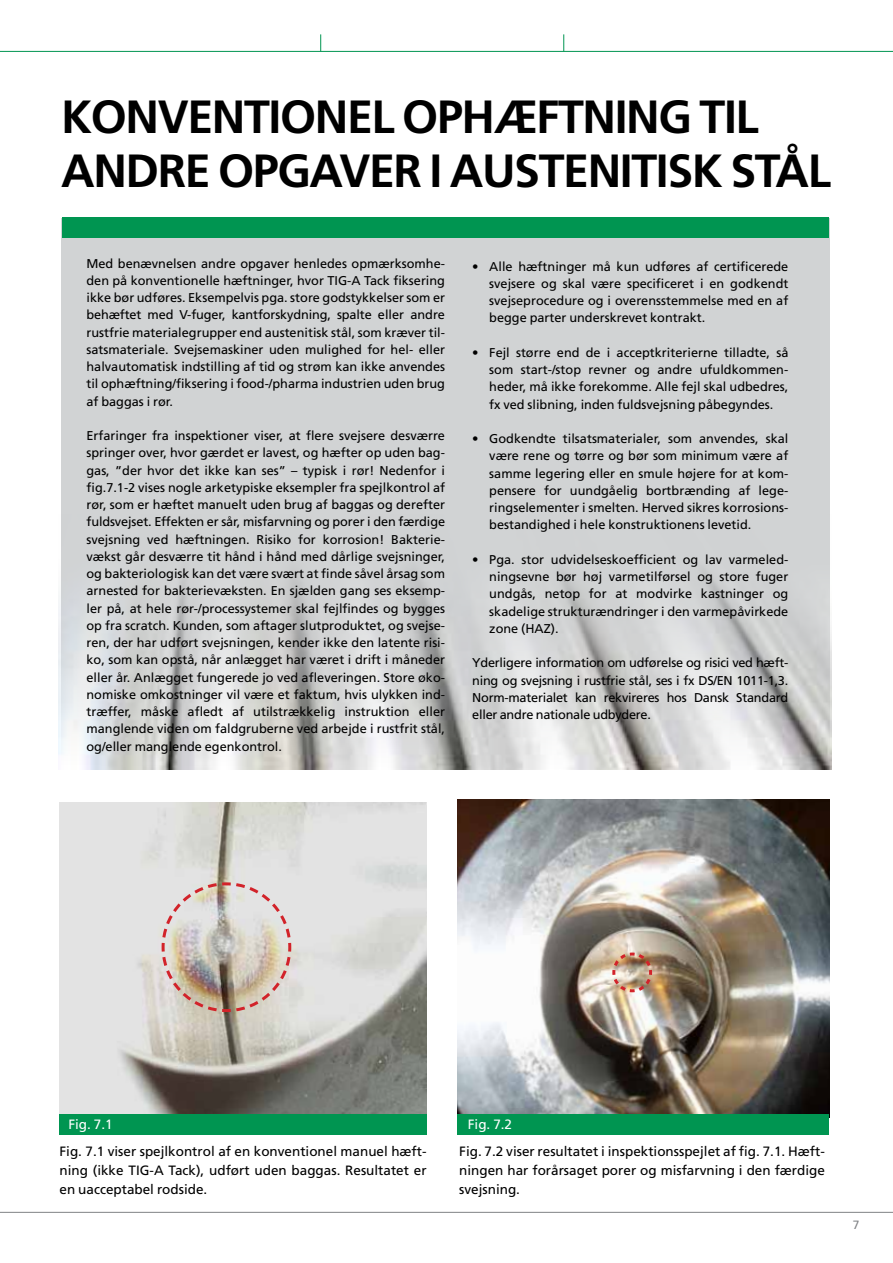
<style>
.page{position:relative;width:893px;height:1263px;background:#fff}
.page>*{position:absolute;margin:0;border:0;box-sizing:border-box;transform-origin:0 0}
.t1{font:700 46.5px/54px "Frutiger LT Pro";letter-spacing:-.03em;color:#000}
.t2{font:13.5px/18.8px "Frutiger LT Pro";color:#000;text-align:justify}
.t3{font:13.5px "Frutiger LT Pro";color:#fff}
.t4{font:12.75px/17.2px "Frutiger LT Pro";color:#000;text-align:justify}
.t5{font:12px "Frutiger LT Pro";color:#808285}
</style>
<div class="page">
<div style="left:61px;top:218px;width:768px;height:552px;background:#d1d3d4"></div>
<img style="left:60px;top:802px;width:367px;height:312px">
<div style="left:60px;top:1114px;width:367px;height:21px;background:#009551"></div>
<img style="left:458px;top:800px;width:371px;height:314px">
<div style="left:458px;top:1114px;width:371px;height:21px;background:#009551"></div>
<div style="left:62px;top:217px;width:767px;height:20px;background:#009551"></div>
<img style="left:59px;top:515px;width:772px;height:254px">
<img style="left:160px;top:881px;width:133px;height:132px">
<img style="left:611px;top:951px;width:43px;height:43px">
<svg style="left:563px;top:34px;width:1px;height:17px"></svg>
<svg style="left:320px;top:34px;width:1px;height:17px"></svg>
<hr style="left:0;top:1212px;width:893px;height:1px;background:#808285">
<hr style="left:0;top:51px;width:893px;height:1px;background:#009551">
<h1 class="t1" style="left:61px;top:90px;width:771px">KONVENTIONEL OPHÆFTNING TIL<br>ANDRE OPGAVER I AUSTENITISK STÅL</h1>
<p class="t4" style="left:86px;top:255px;width:360px">Med benævnelsen andre opgaver henledes opmærksomhe&shy;den på konventionelle hæftninger, hvor TIG-A Tack fiksering ikke bør udføres. Eksempelvis pga. store godstykkelser som er behæftet med V-fuger, kantforskydning, spalte eller andre rustfrie materialegrupper end austenitisk stål, som kræver til&shy;satsmateriale. Svejsemaskiner uden mulighed for hel- eller halvautomatisk indstilling af tid og strøm kan ikke anvendes til ophæftning/fiksering i food-/pharma industrien uden brug af baggas i rør.</p>
<p class="t4" style="left:86px;top:427px;width:360px">Erfaringer fra inspektioner viser, at flere svejsere desværre springer over, hvor gærdet er lavest, og hæfter op uden bag&shy;gas, ”der hvor det ikke kan ses” – typisk i rør! Nedenfor i fig.7.1-2 vises nogle arketypiske eksempler fra spejlkontrol af rør, som er hæftet manuelt uden brug af baggas og derefter fuldsvejset. Effekten er sår, misfarvning og porer i den færdige svejsning ved hæftningen. Risiko for korrosion! Bakterie&shy;vækst går desværre tit hånd i hånd med dårlige svejsninger, og bakteriologisk kan det være svært at finde såvel årsag som arnested for bakterievæksten. En sjælden gang ses eksemp&shy;ler på, at hele rør-/processystemer skal fejlfindes og bygges op fra scratch. Kunden, som aftager slutproduktet, og svejse&shy;ren, der har udført svejsningen, kender ikke den latente risi&shy;ko, som kan opstå, når anlægget har været i drift i måneder eller år. Anlægget fungerede jo ved afleveringen. Store øko&shy;nomiske omkostninger vil være et faktum, hvis ulykken ind&shy;træffer, måske afledt af utilstrækkelig instruktion eller manglende viden om faldgruberne ved arbejde i rustfrit stål, og/eller manglende egenkontrol.</p>
<p class="t4" style="left:489px;top:258px;width:301px;text-indent:-17px">• Alle hæftninger må kun udføres af certificerede svejsere og skal være specificeret i en godkendt svejseprocedure og i overensstemmelse med en af begge parter underskrevet kontrakt.</p>
<p class="t4" style="left:489px;top:344px;width:301px;text-indent:-17px">• Fejl større end de i acceptkriterierne tilladte, så som start-/stop revner og andre ufuldkommen&shy;heder, må ikke forekomme. Alle fejl skal udbedres, fx ved slibning, inden fuldsvejsning påbegyndes.</p>
<p class="t4" style="left:489px;top:430px;width:301px;text-indent:-17px">• Godkendte tilsatsmaterialer, som anvendes, skal være rene og tørre og bør som minimum være af samme legering eller en smule højere for at kom&shy;pensere for uundgåelig bortbrænding af lege&shy;ringselementer i smelten. Herved sikres korrosions&shy;bestandighed i hele konstruktionens levetid.</p>
<p class="t4" style="left:489px;top:551px;width:301px;text-indent:-17px">• Pga. stor udvidelseskoefficient og lav varmeled&shy;ningsevne bør høj varmetilførsel og store fuger undgås, netop for at modvirke kastninger og skadelige strukturændringer i den varmepåvirkede zone (HAZ).</p>
<p class="t4" style="left:472px;top:654px;width:318px">Yderligere information om udførelse og risici ved hæft&shy;ning og svejsning i rustfrie stål, ses i fx DS/EN 1011-1,3.<br>Norm-materialet kan rekvireres hos Dansk Standard eller andre nationale udbydere.</p>
<p class="t3" style="left:68px;top:1116px;width:46px">Fig. 7.1</p>
<p class="t3" style="left:468px;top:1116px;width:46px">Fig. 7.2</p>
<p class="t2" style="left:60px;top:1142px;width:369px">Fig. 7.1 viser spejlkontrol af en konventionel manuel hæft&shy;ning (ikke TIG-A Tack), udført uden baggas. Resultatet er en uacceptabel rodside.</p>
<p class="t2" style="left:459px;top:1142px;width:367px">Fig. 7.2 viser resultatet i inspektionsspejlet af fig. 7.1. Hæft&shy;ningen har forårsaget porer og misfarvning i den færdige svejsning.</p>
<p class="t5" style="left:853px;top:1218px;width:8px">7</p>
</div>
